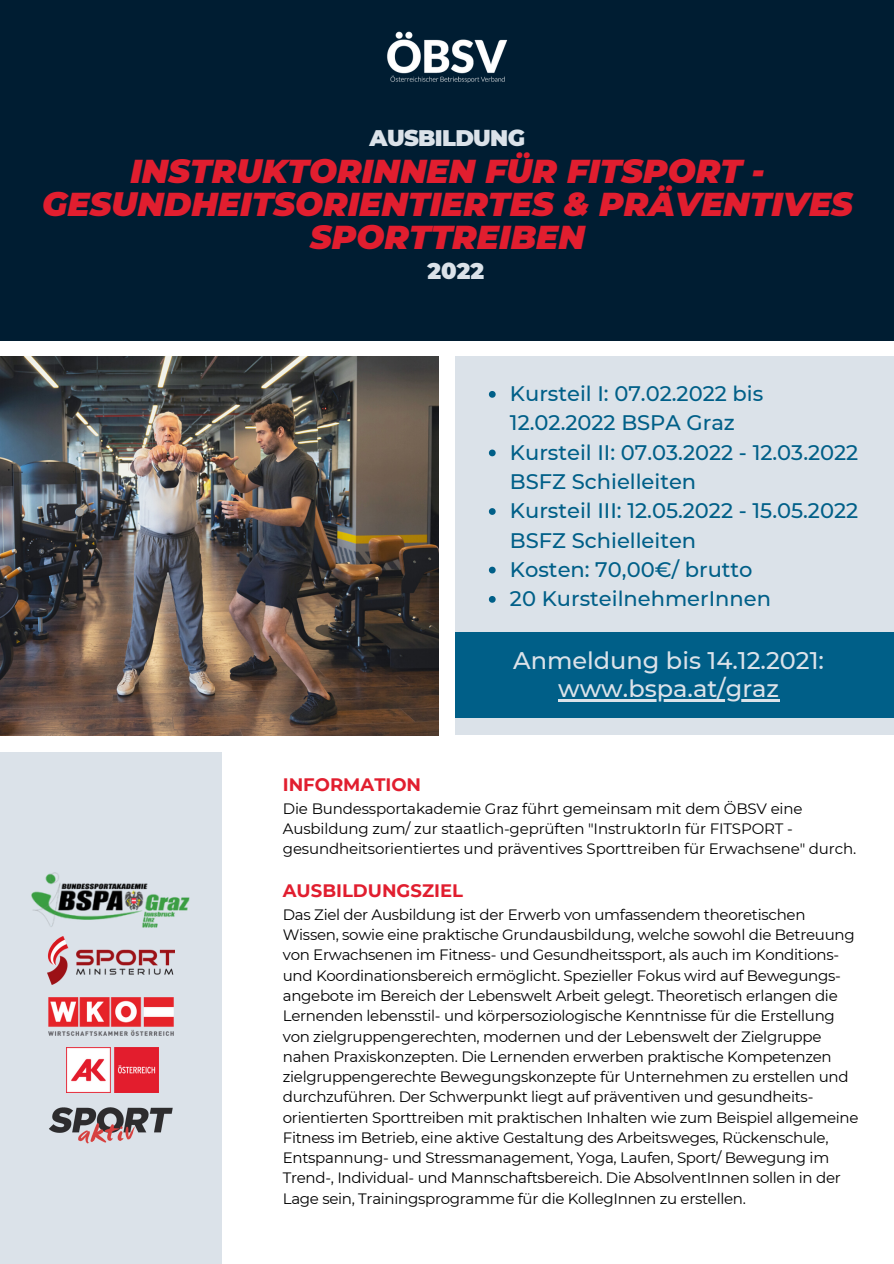
<style>
.page{position:relative;width:894px;height:1264px;background:#fff}
.page>*{position:absolute;margin:0;border:0;box-sizing:border-box;transform-origin:0 0}
.t1{font:italic 900 33px/32.7px "Montserrat";color:#e11e2f;text-align:center}
.t2{font:500 24px "Montserrat";color:#dbe2e9}
.t3{font:900 22.5px "Montserrat";letter-spacing:-.03em;color:#dbe2e9}
.t4{font:500 21px/29.2px "Montserrat";color:#005f88}
.t5{font:700 18px "Montserrat";color:#e11e2f}
.t6{font:15px/20.2px "Montserrat";letter-spacing:-.02em;color:#000}
</style>
<div class="page">
<div style="left:455px;top:357px;width:438px;height:378px;background:#dbe2e9"></div>
<div style="left:455px;top:632px;width:438px;height:86px;background:#005f88"></div>
<img style="left:0;top:357px;width:438px;height:378px">
<div style="left:0;top:0;width:893px;height:341px;background:#001d32"></div>
<img style="left:387px;top:31px;width:121px;height:52px">
<div style="left:0;top:752px;width:222px;height:511px;background:#dbe2e9"></div>
<img style="left:48px;top:997px;width:126px;height:39px">
<img style="left:48px;top:936px;width:126px;height:48px">
<img style="left:66px;top:1047px;width:92px;height:45px">
<img style="left:49px;top:1107px;width:124px;height:37px">
<img style="left:32px;top:872px;width:157px;height:55px">
<svg style="left:488px;top:391px;width:7px;height:7px"></svg>
<svg style="left:488px;top:449px;width:7px;height:7px"></svg>
<svg style="left:488px;top:508px;width:7px;height:7px"></svg>
<svg style="left:488px;top:566px;width:7px;height:7px"></svg>
<svg style="left:488px;top:596px;width:7px;height:6px"></svg>
<hr style="left:558px;top:699px;width:220px;height:2px;background:#dbe2e9">
<p class="t3" style="left:369px;top:124px;width:157px">AUSBILDUNG</p>
<p class="t1" style="left:42px;top:155px;width:812px">INSTRUKTORINNEN FÜR FITSPORT -<br>GESUNDHEITSORIENTIERTES &amp; PRÄVENTIVES<br>SPORTTREIBEN</p>
<p class="t3" style="left:427px;top:257px;width:58px">2022</p>
<p class="t4" style="left:510px;top:379px;width:255px">Kursteil I: 07.02.2022 bis<br>12.02.2022 BSPA Graz</p>
<p class="t4" style="left:510px;top:437px;width:350px">Kursteil II: 07.03.2022 - 12.03.2022<br>BSFZ Schielleiten</p>
<p class="t4" style="left:510px;top:496px;width:349px">Kursteil III: 12.05.2022 - 15.05.2022<br>BSFZ Schielleiten</p>
<p class="t4" style="left:510px;top:554px;width:244px">Kosten: 70,00€/ brutto</p>
<p class="t4" style="left:510px;top:584px;width:262px">20 KursteilnehmerInnen</p>
<p class="t2" style="left:513px;top:645px;width:312px">Anmeldung bis 14.12.2021:</p>
<p class="t2" style="left:558px;top:673px;width:222px">www.bspa.at/graz</p>
<p class="t5" style="left:283px;top:773px;width:140px">INFORMATION</p>
<p class="t6" style="left:283px;top:798px;width:574px">Die Bundessportakademie Graz führt gemeinsam mit dem ÖBSV eine<br>Ausbildung zum/ zur staatlich-geprüften "InstruktorIn für FITSPORT - gesundheitsorientiertes und präventives Sporttreiben für Erwachsene" durch.</p>
<p class="t5" style="left:283px;top:879px;width:182px">AUSBILDUNGSZIEL</p>
<p class="t6" style="left:283px;top:904px;width:577px">Das Ziel der Ausbildung ist der Erwerb von umfassendem theoretischen Wissen, sowie eine praktische Grundausbildung, welche sowohl die Betreuung von Erwachsenen im Fitness- und Gesundheitssport, als auch im Konditions&shy;und Koordinationsbereich ermöglicht. Spezieller Fokus wird auf Bewegungs&shy;angebote im Bereich der Lebenswelt Arbeit gelegt. Theoretisch erlangen die Lernenden lebensstil- und körpersoziologische Kenntnisse für die Erstellung von zielgruppengerechten, modernen und der Lebenswelt der Zielgruppe nahen Praxiskonzepten. Die Lernenden erwerben praktische Kompetenzen zielgruppengerechte Bewegungskonzepte für Unternehmen zu erstellen und durchzuführen. Der Schwerpunkt liegt auf präventiven und gesundheits&shy;orientierten Sporttreiben mit praktischen Inhalten wie zum Beispiel allgemeine Fitness im Betrieb, eine aktive Gestaltung des Arbeitsweges, Rückenschule, Entspannung- und Stressmanagement, Yoga, Laufen, Sport/ Bewegung im Trend-, Individual- und Mannschaftsbereich. Die AbsolventInnen sollen in der Lage sein, Trainingsprogramme für die KollegInnen zu erstellen.</p>
</div>
